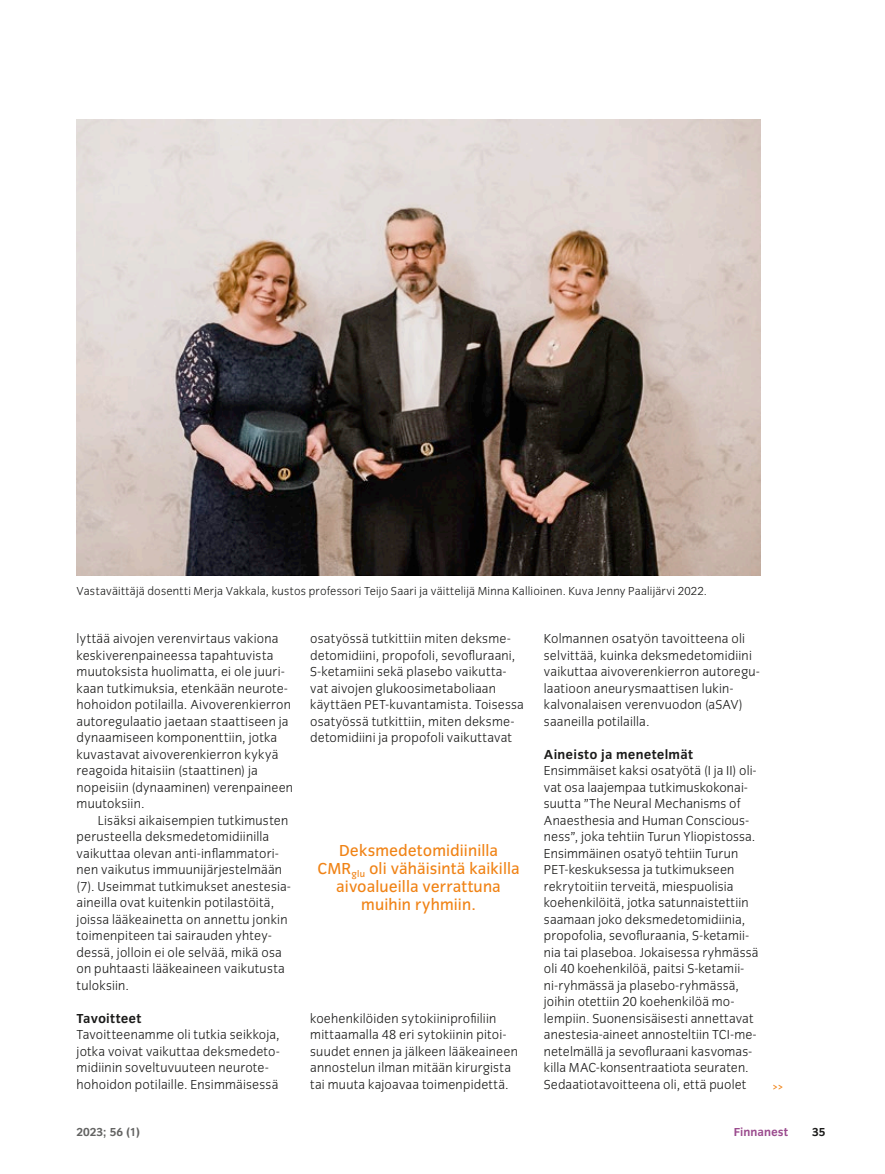
<style>
.page{position:relative;width:885px;height:1174px;background:#fff}
.page>*{position:absolute;margin:0;border:0;box-sizing:border-box;transform-origin:0 0}
.t1{font:16.5px/18px "Congress Sans";letter-spacing:.005em;color:#f08316;text-align:center}
.t2{font:300 13.5px/16.5px "Congress Sans";letter-spacing:.015em;color:#1b1b1a}
.t3{font:700 13.5px "Congress Sans";letter-spacing:.015em;color:#1b1b1a}
.t4{font:300 12px "Congress Sans";letter-spacing:.02em;color:#1b1b1a}
.t5{font:700 12px "Congress Sans";color:#636362}
.t6{font:700 12px "Congress Sans";color:#9b4b8e}
.t7{font:700 12px "Adobe Caslon Pro";color:#f08316}
.t8{font:700 12px "Congress Sans";color:#1b1b1a}
</style>
<div class="page">
<img style="left:77px;top:119px;width:683px;height:456px">
<p class="t4" style="left:77px;top:585px;width:632px">Vastaväittäjä dosentti Merja Vakkala, kustos professori Teijo Saari ja väittelijä Minna Kallioinen. Kuva Jenny Paalijärvi 2022.</p>
<p class="t2" style="left:77px;top:630px;width:218px">lyttää aivojen verenvirtaus vakiona keskiverenpaineessa tapahtuvista muutoksista huolimatta, ei ole juuri&shy;kaan tutkimuksia, etenkään neurote&shy;hohoidon potilailla. Aivoverenkierron autoregulaatio jaetaan staattiseen ja dynaamiseen komponenttiin, jotka kuvastavat aivoverenkierron kykyä reagoida hitaisiin (staattinen) ja nopeisiin (dynaaminen) verenpaineen muutoksiin.</p>
<p class="t2" style="left:77px;top:812px;width:216px;text-indent:21px">Lisäksi aikaisempien tutkimusten perusteella deksmedetomidiinilla vaikuttaa olevan anti-inflammatori&shy;nen vaikutus immuunijärjestelmään (7). Useimmat tutkimukset anestesia&shy;aineilla ovat kuitenkin potilastöitä, joissa lääkeainetta on annettu jonkin toimenpiteen tai sairauden yhtey&shy;dessä, jolloin ei ole selvää, mikä osa on puhtaasti lääkeaineen vaikutusta tuloksiin.</p>
<p class="t3" style="left:77px;top:1010px;width:66px">Tavoitteet</p>
<p class="t2" style="left:77px;top:1026px;width:205px">Tavoitteenamme oli tutkia seikkoja, jotka voivat vaikuttaa deksmedeto&shy;midiinin soveltuvuuteen neurote&shy;hohoidon potilaille. Ensimmäisessä</p>
<p class="t2" style="left:310px;top:630px;width:215px">osatyössä tutkittiin miten deksme&shy;detomidiini, propofoli, sevofluraani, S-ketamiini sekä plasebo vaikutta&shy;vat aivojen glukoosimetaboliaan käyttäen PET-kuvantamista. Toisessa osatyössä tutkittiin, miten deksme&shy;detomidiini ja propofoli vaikuttavat</p>
<p class="t1" style="left:317px;top:842px;width:204px">Deksmedetomidiinilla<br>CMR<sub>glu</sub> oli vähäisintä kaikilla aivoalueilla verrattuna muihin ryhmiin.</p>
<p class="t2" style="left:310px;top:1010px;width:209px">koehenkilöiden sytokiiniprofiiliin mittaamalla 48 eri sytokiinin pitoi&shy;suudet ennen ja jälkeen lääkeaineen annostelun ilman mitään kirurgista tai muuta kajoavaa toimenpidettä.</p>
<p class="t2" style="left:544px;top:630px;width:217px">Kolmannen osatyön tavoitteena oli selvittää, kuinka deksmedetomidiini vaikuttaa aivoverenkierron autoregu&shy;laatioon aneurysmaattisen lukin&shy;kalvonalaisen verenvuodon (aSAV) saaneilla potilailla.</p>
<p class="t3" style="left:544px;top:746px;width:150px">Aineisto ja menetelmät</p>
<p class="t2" style="left:544px;top:762px;width:216px">Ensimmäiset kaksi osatyötä (I ja II) oli&shy;vat osa laajempaa tutkimuskokonai&shy;suutta ”The Neural Mechanisms of Anaesthesia and Human Conscious&shy;ness”, joka tehtiin Turun Yliopistossa.<br>Ensimmäinen osatyö tehtiin Turun PET-keskuksessa ja tutkimukseen rekrytoitiin terveitä, miespuolisia koehenkilöitä, jotka satunnaistettiin saamaan joko deksmedetomidiinia, propofolia, sevofluraania, S-ketamii&shy;nia tai plaseboa. Jokaisessa ryhmässä oli 40 koehenkilöä, paitsi S-ketamii&shy;ni-ryhmässä ja plasebo-ryhmässä, joihin otettiin 20 koehenkilöä mo&shy;lempiin. Suonensisäisesti annettavat anestesia-aineet annosteltiin TCI-me&shy;netelmällä ja sevofluraani kasvomas&shy;killa MAC-konsentraatiota seuraten.<br>Sedaatiotavoitteena oli, että puolet</p>
<p class="t7" style="left:772px;top:1079px;width:13px">&gt;&gt;</p>
<p class="t5" style="left:77px;top:1125px;width:65px">2023; 56 (1)</p>
<p class="t6" style="left:733px;top:1125px;width:56px">Finnanest</p>
<p class="t8" style="left:812px;top:1125px;width:15px">35</p>
</div>
